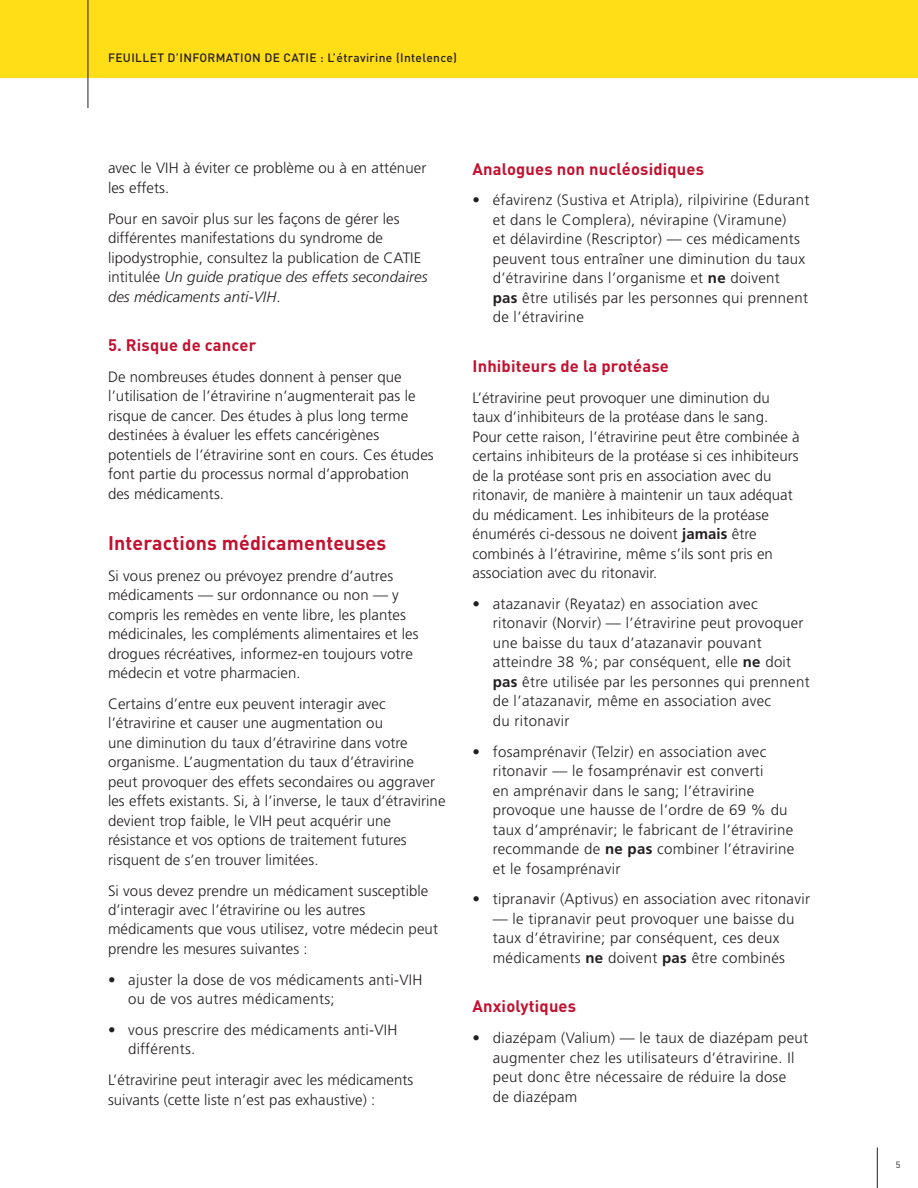
<style>
.page{position:relative;width:918px;height:1188px;background:#fff}
.page>*{position:absolute;margin:0;border:0;box-sizing:border-box;transform-origin:0 0}
.t1{font:700 19.5px "DINOT";letter-spacing:.01em;color:#c3102f}
.t2{font:700 16.5px "DINOT";letter-spacing:.01em;color:#c3102f}
.t3{font:300 15px/19.5px "Frutiger LT Pro";letter-spacing:.005em;color:#231f20}
.t4{font:500 12px "DINOT";letter-spacing:.03em;color:#231f20}
.t5{font:9px "DINOT";color:#231f20}
.s1{font-style:italic}
.s2{font-weight:700}
</style>
<div class="page">
<hr style="left:877px;top:1148px;width:1px;height:40px;background:#231f20">
<div style="left:0;top:0;width:918px;height:78px;background:#ffdd17"></div>
<hr style="left:88px;top:0;width:1px;height:108px;background:#231f20">
<p class="t4" style="left:108px;top:48px;width:351px">FEUILLET D’INFORMATION DE CATIE : L’étravirine (Intelence)</p>
<p class="t3" style="left:108px;top:158px;width:320px">avec le VIH à éviter ce problème ou à en atténuer les effets.</p>
<p class="t3" style="left:108px;top:209px;width:321px">Pour en savoir plus sur les façons de gérer les différentes manifestations du syndrome de lipodystrophie, consultez la publication de CATIE intitulée <span class="s1">Un guide pratique des effets secondaires des médicaments anti-VIH</span>.</p>
<p class="t2" style="left:108px;top:332px;width:150px">5. Risque de cancer</p>
<p class="t3" style="left:108px;top:367px;width:327px">De nombreuses études donnent à penser que l’utilisation de l’étravirine n’augmenterait pas le risque de cancer. Des études à plus long terme destinées à évaluer les effets cancérigènes potentiels de l’étravirine sont en cours. Ces études font partie du processus normal d’approbation des médicaments.</p>
<h1 class="t1" style="left:108px;top:527px;width:280px">Interactions médicamenteuses</h1>
<p class="t3" style="left:108px;top:566px;width:312px">Si vous prenez ou prévoyez prendre d’autres médicaments — sur ordonnance ou non — y compris les remèdes en vente libre, les plantes médicinales, les compléments alimentaires et les drogues récréatives, informez-en toujours votre médecin et votre pharmacien.</p>
<p class="t3" style="left:108px;top:694px;width:339px">Certains d’entre eux peuvent interagir avec l’étravirine et causer une augmentation ou<br>une diminution du taux d’étravirine dans votre organisme. L’augmentation du taux d’étravirine peut provoquer des effets secondaires ou aggraver les effets existants. Si, à l’inverse, le taux d’étravirine devient trop faible, le VIH peut acquérir une résistance et vos options de traitement futures risquent de s’en trouver limitées.</p>
<p class="t3" style="left:108px;top:881px;width:332px">Si vous devez prendre un médicament susceptible d’interagir avec l’étravirine ou les autres médicaments que vous utilisez, votre médecin peut prendre les mesures suivantes :</p>
<p class="t3" style="left:128px;top:970px;width:296px;text-indent:-20px">• ajuster la dose de vos médicaments anti-VIH ou de vos autres médicaments;</p>
<p class="t3" style="left:128px;top:1020px;width:271px;text-indent:-20px">• vous prescrire des médicaments anti-VIH différents.</p>
<p class="t3" style="left:108px;top:1070px;width:307px">L’étravirine peut interagir avec les médicaments suivants (cette liste n’est pas exhaustive) :</p>
<p class="t2" style="left:472px;top:156px;width:233px">Analogues non nucléosidiques</p>
<p class="t3" style="left:493px;top:191px;width:318px;text-indent:-20px">• éfavirenz (Sustiva et Atripla), rilpivirine (Edurant et dans le Complera), névirapine (Viramune)<br>et délavirdine (Rescriptor) — ces médicaments peuvent tous entraîner une diminution du taux d’étravirine dans l’organisme et <span class="s2">ne</span> doivent<br><span class="s2">pas</span> être utilisés par les personnes qui prennent de l’étravirine</p>
<p class="t2" style="left:472px;top:353px;width:198px">Inhibiteurs de la protéase</p>
<p class="t3" style="left:472px;top:388px;width:329px">L’étravirine peut provoquer une diminution du taux d’inhibiteurs de la protéase dans le sang.<br>Pour cette raison, l’étravirine peut être combinée à certains inhibiteurs de la protéase si ces inhibiteurs de la protéase sont pris en association avec du ritonavir, de manière à maintenir un taux adéquat du médicament. Les inhibiteurs de la protéase énumérés ci-dessous ne doivent <span class="s2">jamais</span> être combinés à l’étravirine, même s’ils sont pris en association avec du ritonavir.</p>
<p class="t3" style="left:493px;top:594px;width:318px;text-indent:-20px">• atazanavir (Reyataz) en association avec ritonavir (Norvir) — l’étravirine peut provoquer une baisse du taux d’atazanavir pouvant atteindre 38 %; par conséquent, elle <span class="s2">ne</span> doit <span class="s2">pas</span> être utilisée par les personnes qui prennent de l’atazanavir, même en association avec<br>du ritonavir</p>
<p class="t3" style="left:493px;top:742px;width:303px;text-indent:-20px">• fosamprénavir (Telzir) en association avec ritonavir — le fosamprénavir est converti<br>en amprénavir dans le sang; l’étravirine provoque une hausse de l’ordre de 69 % du taux d’amprénavir; le fabricant de l’étravirine recommande de <span class="s2">ne pas</span> combiner l’étravirine et le fosamprénavir</p>
<p class="t3" style="left:472px;top:890px;width:339px">• tipranavir (Aptivus) en association avec ritonavir</p>
<p class="t3" style="left:493px;top:909px;width:303px">— le tipranavir peut provoquer une baisse du taux d’étravirine; par conséquent, ces deux médicaments <span class="s2">ne</span> doivent <span class="s2">pas</span> être combinés</p>
<p class="t2" style="left:472px;top:994px;width:105px">Anxiolytiques</p>
<p class="t3" style="left:493px;top:1028px;width:317px;text-indent:-20px">• diazépam (Valium) — le taux de diazépam peut augmenter chez les utilisateurs d’étravirine. Il peut donc être nécessaire de réduire la dose<br>de diazépam</p>
<p class="t5" style="left:896px;top:1158px;width:6px">5</p>
</div>
